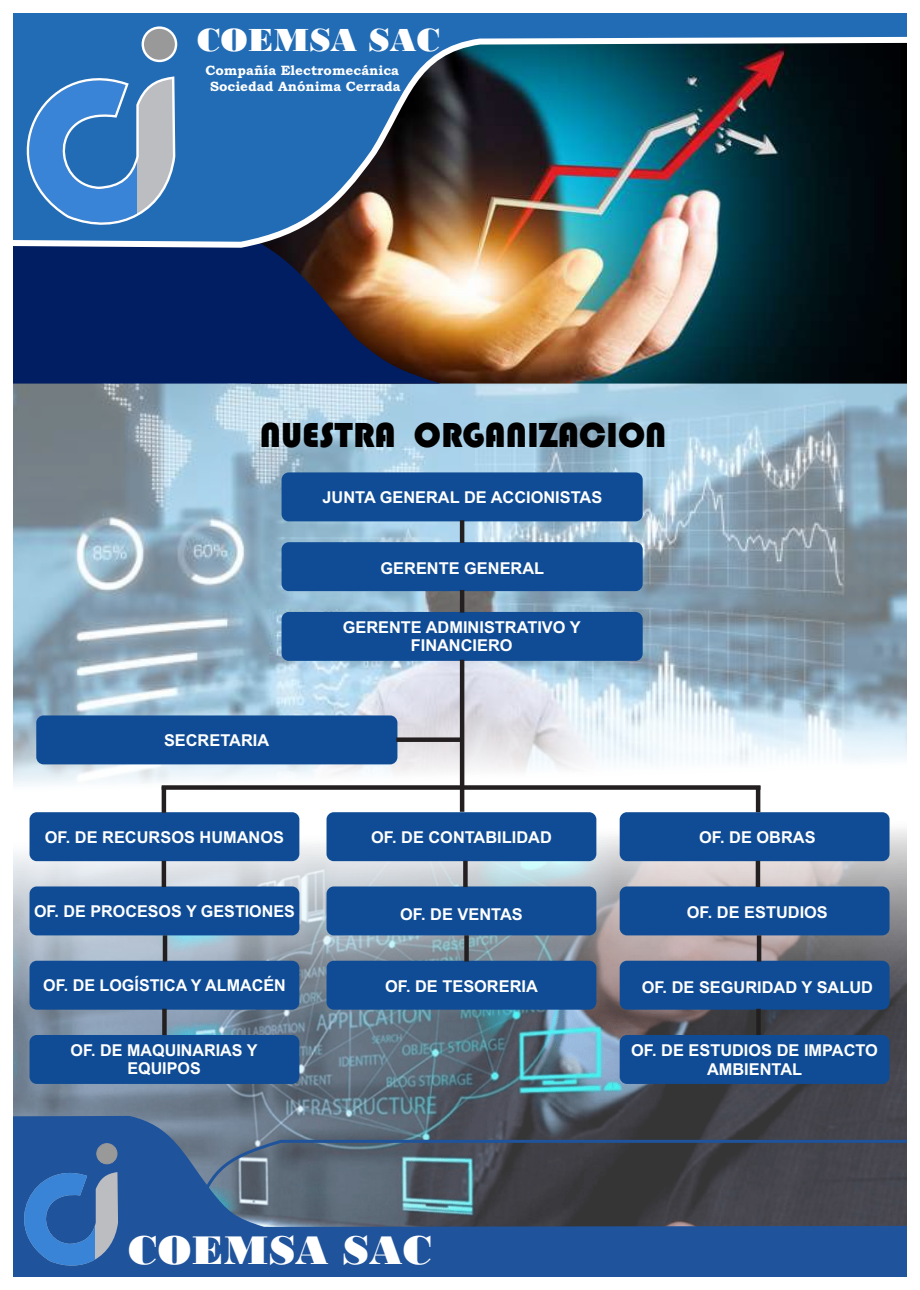
<style>
.page{position:relative;width:920px;height:1290px;background:#fff}
.page>*{position:absolute;margin:0;border:0;box-sizing:border-box;transform-origin:0 0}
.t1{font:42px "Bodoni MT Black";color:#fff}
.t2{font:36px "Bauhaus 93";color:#000}
.t3{font:33.6px "Bodoni MT Black";color:#fff}
.t4{font:700 16.35px/18.3px "Arial";color:#fff;text-align:center}
.t5{font:700 13.65px/15.9px "Bookman Old Style";color:#fff;text-align:center}
</style>
<div class="page">
<img style="left:13px;top:384px;width:893px;height:410px">
<img style="left:13px;top:817px;width:893px;height:299px">
<img style="left:440px;top:251px;width:466px;height:133px">
<svg style="left:13px;top:1116px;width:893px;height:160px;background:#3a557d"></svg>
<svg style="left:13px;top:251px;width:427px;height:133px;background:#212e5a"></svg>
<svg style="left:186px;top:1138px;width:720px;height:138px;background:#395275"></svg>
<img style="left:13px;top:14px;width:893px;height:237px">
<svg style="left:13px;top:57px;width:165px;height:179px;background:#4985c3"></svg>
<div style="left:142px;top:26px;width:35px;height:36px;border:5px solid #fff;border-radius:50%"></div>
<div style="left:144px;top:29px;width:31px;height:31px;background:#999;border-radius:50%"></div>
<svg style="left:13px;top:1157px;width:105px;height:117px;background:#3b6fb0"></svg>
<div style="left:96px;top:1143px;width:21px;height:21px;background:#999;border:1px solid #999;border-radius:50%"></div>
<div style="left:282px;top:472px;width:361px;height:49px;background:#0f4c95;border:4px solid #0f4c95;border-radius:5px"></div>
<div style="left:282px;top:542px;width:361px;height:49px;background:#0f4c95;border:4px solid #0f4c95;border-radius:5px"></div>
<div style="left:282px;top:612px;width:361px;height:49px;background:#0f4c95;border:4px solid #0f4c95;border-radius:5px"></div>
<div style="left:36px;top:715px;width:361px;height:49px;background:#0f4c95;border:4px solid #0f4c95;border-radius:5px"></div>
<div style="left:30px;top:812px;width:269px;height:49px;background:#0f4c95;border:4px solid #0f4c95;border-radius:5px"></div>
<div style="left:30px;top:886px;width:269px;height:49px;background:#0f4c95;border:4px solid #0f4c95;border-radius:5px"></div>
<div style="left:30px;top:961px;width:269px;height:49px;background:#0f4c95;border:4px solid #0f4c95;border-radius:5px"></div>
<div style="left:30px;top:1035px;width:269px;height:49px;background:#0f4c95;border:4px solid #0f4c95;border-radius:5px"></div>
<div style="left:326px;top:812px;width:270px;height:49px;background:#0f4c95;border:4px solid #0f4c95;border-radius:5px"></div>
<div style="left:326px;top:886px;width:270px;height:49px;background:#0f4c95;border:4px solid #0f4c95;border-radius:5px"></div>
<div style="left:326px;top:961px;width:270px;height:49px;background:#0f4c95;border:4px solid #0f4c95;border-radius:5px"></div>
<div style="left:620px;top:812px;width:269px;height:49px;background:#0f4c95;border:4px solid #0f4c95;border-radius:5px"></div>
<div style="left:620px;top:886px;width:269px;height:49px;background:#0f4c95;border:4px solid #0f4c95;border-radius:5px"></div>
<div style="left:620px;top:961px;width:269px;height:49px;background:#0f4c95;border:4px solid #0f4c95;border-radius:5px"></div>
<div style="left:620px;top:1035px;width:269px;height:49px;background:#0f4c95;border:4px solid #0f4c95;border-radius:5px"></div>
<hr style="left:460px;top:520px;width:4px;height:23px;background:#231f20">
<hr style="left:460px;top:590px;width:4px;height:23px;background:#231f20">
<hr style="left:460px;top:660px;width:4px;height:152px;background:#231f20">
<hr style="left:162px;top:861px;width:4px;height:26px;background:#231f20">
<hr style="left:163px;top:935px;width:4px;height:26px;background:#231f20">
<div style="left:162px;top:1009px;width:5px;height:26px;background:#231f20"></div>
<div style="left:463px;top:861px;width:5px;height:26px;background:#231f20"></div>
<div style="left:464px;top:935px;width:5px;height:26px;background:#231f20"></div>
<hr style="left:756px;top:861px;width:4px;height:26px;background:#231f20">
<hr style="left:757px;top:935px;width:4px;height:26px;background:#231f20">
<div style="left:756px;top:1009px;width:5px;height:26px;background:#231f20"></div>
<div style="left:162px;top:785px;width:598px;height:5px;background:#231f20"></div>
<hr style="left:756px;top:786px;width:4px;height:26px;background:#231f20">
<hr style="left:162px;top:786px;width:4px;height:27px;background:#231f20">
<div style="left:396px;top:737px;width:65px;height:5px;background:#231f20"></div>
<h3 class="t3" style="left:197px;top:29px;width:245px">COEMSA SAC</h3>
<p class="t5" style="left:205px;top:64px;width:197px">Compañía Electromecánica<br>Sociedad Anónima Cerrada</p>
<h2 class="t2" style="left:260px;top:415px;width:408px">NUESTRA ORGANIZACION</h2>
<p class="t4" style="left:322px;top:489px;width:281px">JUNTA GENERAL DE ACCIONISTAS</p>
<p class="t4" style="left:381px;top:560px;width:165px">GERENTE GENERAL</p>
<p class="t4" style="left:343px;top:620px;width:239px">GERENTE ADMINISTRATIVO Y<br>FINANCIERO</p>
<p class="t4" style="left:164px;top:732px;width:107px">SECRETARIA</p>
<p class="t4" style="left:45px;top:829px;width:241px">OF. DE RECURSOS HUMANOS</p>
<p class="t4" style="left:371px;top:829px;width:182px">OF. DE CONTABILIDAD</p>
<p class="t4" style="left:699px;top:829px;width:118px">OF. DE OBRAS</p>
<p class="t4" style="left:34px;top:903px;width:262px">OF. DE PROCESOS Y GESTIONES</p>
<p class="t4" style="left:400px;top:907px;width:124px">OF. DE VENTAS</p>
<p class="t4" style="left:687px;top:904px;width:142px">OF. DE ESTUDIOS</p>
<p class="t4" style="left:43px;top:978px;width:244px">OF. DE LOGÍSTICA Y ALMACÉN</p>
<p class="t4" style="left:385px;top:979px;width:154px">OF. DE TESORERIA</p>
<p class="t4" style="left:642px;top:980px;width:233px">OF. DE SEGURIDAD Y SALUD</p>
<p class="t4" style="left:71px;top:1042px;width:188px">OF. DE MAQUINARIAS Y<br>EQUIPOS</p>
<p class="t4" style="left:631px;top:1043px;width:248px">OF. DE ESTUDIOS DE IMPACTO<br>AMBIENTAL</p>
<h1 class="t1" style="left:128px;top:1236px;width:306px">COEMSA SAC</h1>
</div>
